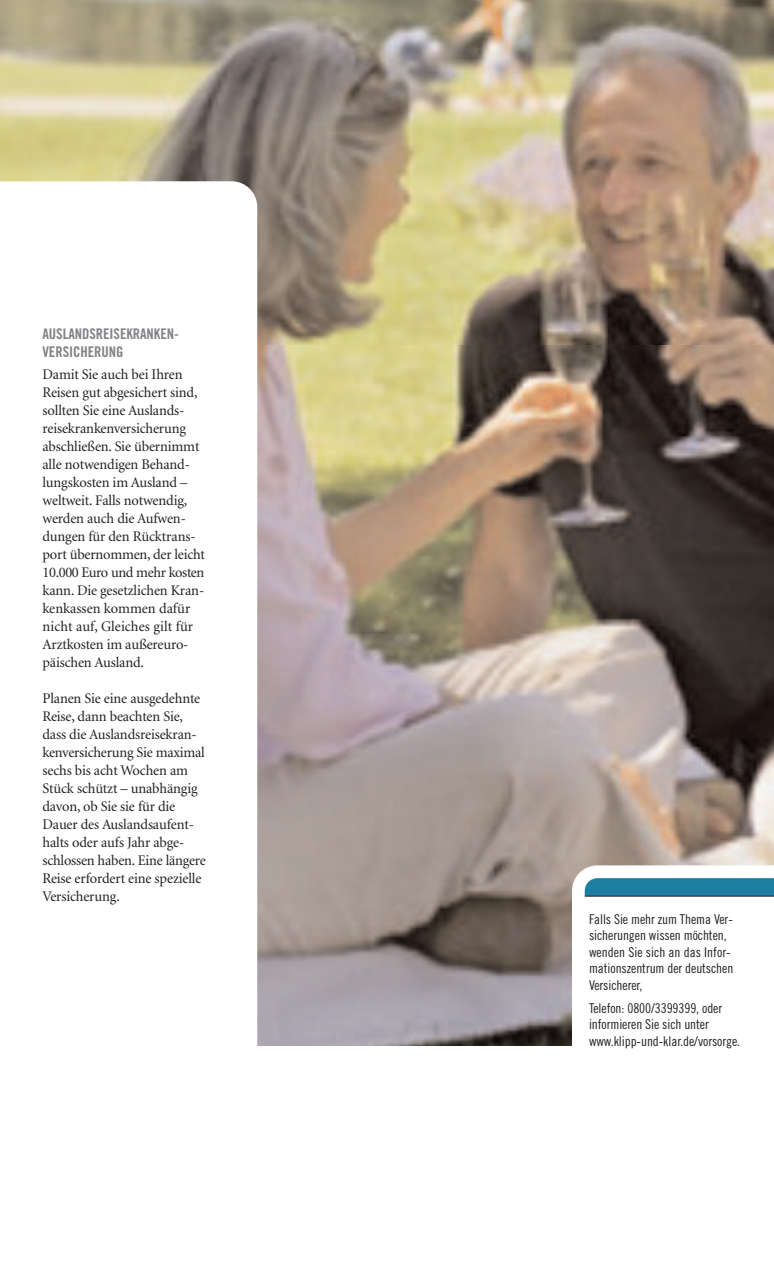
<style>
.page{position:relative;width:774px;height:1263px;background:#fff}
.page>*{position:absolute;margin:0;border:0;box-sizing:border-box;transform-origin:0 0}
.t1{font:14.7px/18px "Minion";letter-spacing:-.01em;color:#231f20}
.t2{font:14.7px/18px "Trade Gothic Bold Cond Twenty";letter-spacing:-.005em;color:#808285}
.t3{font:13.5px/16.5px "Trade Gothic Cond Eighteen";letter-spacing:-.005em;color:#231f20}
</style>
<div class="page">
<img style="left:0;top:0;width:774px;height:1045px">
<svg style="left:0;top:181px;width:257px;height:864px"></svg>
<svg style="left:572px;top:865px;width:202px;height:180px"></svg>
<svg style="left:585px;top:878px;width:189px;height:18px;background:#207fa0"></svg>
<hr style="left:585px;top:896px;width:189px;height:1px;background:#231f20">
<p class="t2" style="left:43px;top:326px;width:138px">AUSLANDSREISEKRANKEN-<br>VERSICHERUNG</p>
<p class="t1" style="left:43px;top:367px;width:164px">Damit Sie auch bei Ihren<br>Reisen gut abgesichert sind, sollten Sie eine Auslands&shy;reisekrankenversicherung abschließen. Sie übernimmt alle notwendigen Behand&shy;lungskosten im Ausland – weltweit. Falls notwendig, werden auch die Aufwen&shy;dungen für den Rücktrans&shy;port übernommen, der leicht<br>10.000 Euro und mehr kosten kann. Die gesetzlichen Kran&shy;kenkassen kommen dafür nicht auf, Gleiches gilt für<br>Arztkosten im außereuro&shy;päischen Ausland.</p>
<p class="t1" style="left:43px;top:691px;width:165px">Planen Sie eine ausgedehnte<br>Reise, dann beachten Sie, dass die Auslandsreisekran&shy;kenversicherung Sie maximal sechs bis acht Wochen am<br>Stück schützt – unabhängig davon, ob Sie sie für die<br>Dauer des Auslandsaufent&shy;halts oder aufs Jahr abge&shy;schlossen haben. Eine längere<br>Reise erfordert eine spezielle<br>Versicherung.</p>
<p class="t3" style="left:589px;top:912px;width:146px">Falls Sie mehr zum Thema Ver&shy;sicherungen wissen möchten, wenden Sie sich an das Infor&shy;mationszentrum der deutschen<br>Versicherer,</p>
<p class="t3" style="left:589px;top:1001px;width:153px">Telefon: 0800/3399399, oder informieren Sie sich unter www.klipp-und-klar.de/vorsorge.</p>
</div>
